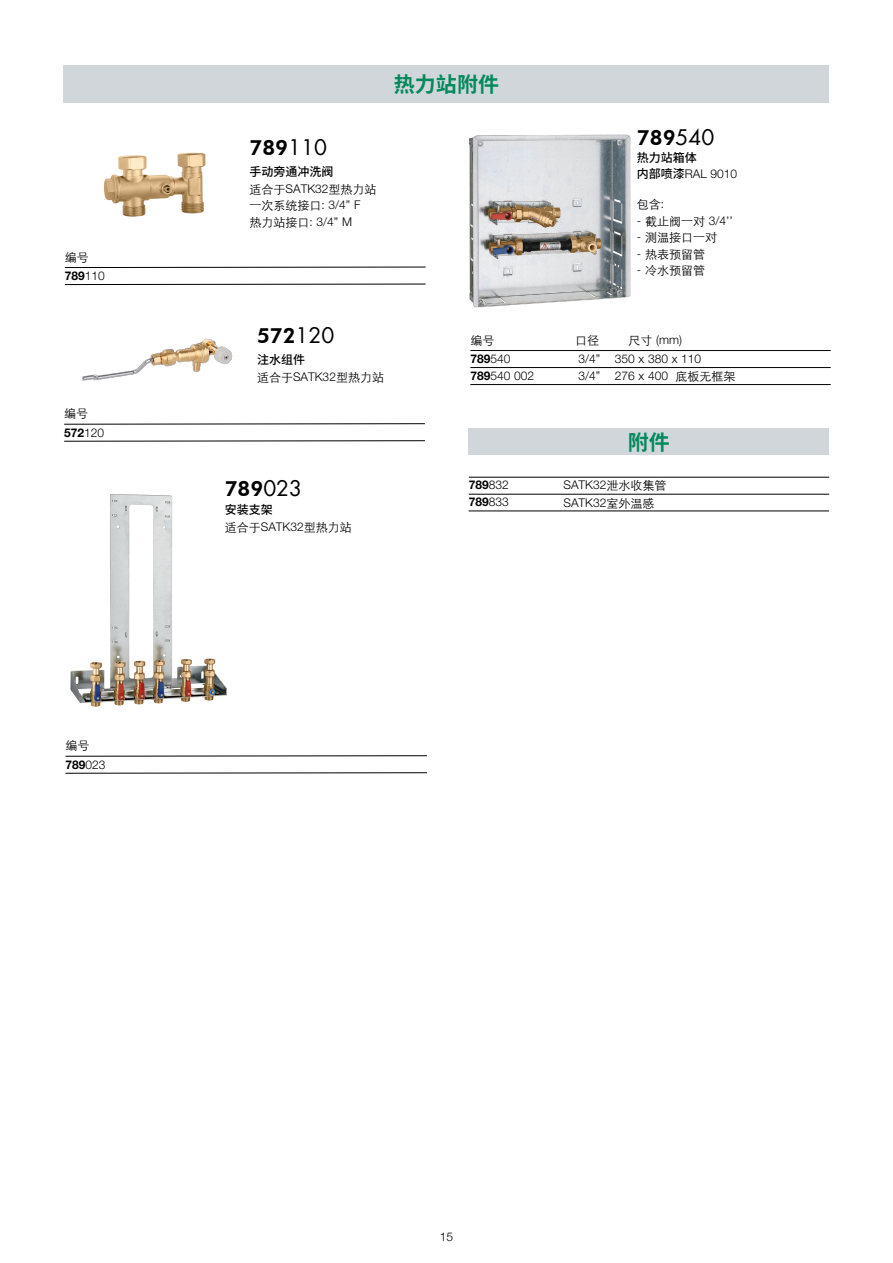
<style>
.page{position:relative;width:893px;height:1263px;background:#fff}
.page>*{position:absolute;margin:0;border:0;box-sizing:border-box;transform-origin:0 0}
.t1{font:800 21px "Futura BT";color:#000}
.t2{font:700 21px "Source Han Sans CN";color:#008a5b}
.t3{font:300 12px/17px "Helvetica Neue LT Std";color:#000}
.t4{font:12px/16.5px "ST Xihei";color:#000}
.t5{font:700 12px/17px "Helvetica Neue LT Std";color:#000}
.t6{font:500 12px "Source Han Sans CN";letter-spacing:-.005em;color:#000}
.s1{font-weight:300}
.s2{font-family:"Futura LT";font-weight:400}
.s3{font-family:"Helvetica Neue LT Std";font-weight:300}
.s4{font-family:"ST Xihei";font-weight:400}
.s5{font-family:"Source Han Sans CN";font-weight:500}
.s6{font-weight:700}
</style>
<div class="page">
<div style="left:64px;top:65px;width:765px;height:37px;background:#d1d6db"></div>
<svg style="left:64px;top:267px;width:362px;height:1px"></svg>
<svg style="left:64px;top:284px;width:362px;height:1px"></svg>
<img style="left:104px;top:152px;width:102px;height:65px">
<svg style="left:64px;top:423px;width:361px;height:2px"></svg>
<svg style="left:64px;top:440px;width:361px;height:2px"></svg>
<img style="left:82px;top:338px;width:151px;height:43px">
<svg style="left:65px;top:755px;width:362px;height:2px"></svg>
<svg style="left:65px;top:772px;width:362px;height:2px"></svg>
<img style="left:70px;top:494px;width:157px;height:213px">
<hr style="left:470px;top:350px;width:361px;height:1px;background:#000">
<hr style="left:470px;top:367px;width:361px;height:1px;background:#000">
<hr style="left:470px;top:384px;width:361px;height:1px;background:#000">
<img style="left:469px;top:134px;width:162px;height:174px">
<div style="left:468px;top:428px;width:361px;height:27px;background:#d1d6db"></div>
<hr style="left:469px;top:477px;width:360px;height:1px;background:#000">
<hr style="left:469px;top:494px;width:360px;height:1px;background:#000">
<hr style="left:469px;top:511px;width:360px;height:1px;background:#000">
<p class="t4" style="left:65px;top:248px;width:26px">编号</p>
<p class="t5" style="left:65px;top:267px;width:42px">789<span class="s1">110</span></p>
<p class="t4" style="left:64px;top:405px;width:26px">编号</p>
<p class="t5" style="left:64px;top:424px;width:42px">572<span class="s1">120</span></p>
<p class="t4" style="left:66px;top:736px;width:26px">编号</p>
<p class="t5" style="left:66px;top:756px;width:42px">789<span class="s1">023</span></p>
<h1 class="t1" style="left:250px;top:135px;width:79px">789<span class="s2">110</span></h1>
<p class="t6" style="left:250px;top:165px;width:86px">手动旁通冲洗阀</p>
<p class="t4" style="left:250px;top:180px;width:128px">适合于<span class="s3">SATK32</span>型热力站一次系统接口<span class="s3">: 3/4” F</span></p>
<p class="t3" style="left:250px;top:213px;width:104px"><span class="s4">热力站接口</span>: 3/4” M</p>
<h1 class="t2" style="left:394px;top:72px;width:106px">热力站附件</h1>
<h1 class="t1" style="left:637px;top:125px;width:79px">789<span class="s2">540</span></h1>
<p class="t6" style="left:637px;top:151px;width:61px">热力站箱体</p>
<p class="t3" style="left:637px;top:165px;width:102px"><span class="s5">内部喷漆</span>RAL 9010</p>
<p class="t4" style="left:637px;top:196px;width:29px">包含<span class="s3">:</span></p>
<p class="t3" style="left:637px;top:212px;width:97px">- <span class="s4">截止阀一对</span> 3/4’’</p>
<p class="t4" style="left:637px;top:229px;width:82px"><span class="s3">-</span> 测温接口一对</p>
<p class="t4" style="left:637px;top:245px;width:70px"><span class="s3">-</span> 热表预留管</p>
<p class="t4" style="left:637px;top:262px;width:70px"><span class="s3">-</span> 冷水预留管</p>
<h1 class="t1" style="left:257px;top:323px;width:79px">572<span class="s2">120</span></h1>
<p class="t6" style="left:257px;top:353px;width:50px">注水组件</p>
<p class="t4" style="left:257px;top:368px;width:128px">适合于<span class="s3">SATK32</span>型热力站</p>
<h1 class="t1" style="left:225px;top:476px;width:79px">789<span class="s2">023</span></h1>
<p class="t6" style="left:225px;top:503px;width:50px">安装支架</p>
<p class="t4" style="left:225px;top:518px;width:128px">适合于<span class="s3">SATK32</span>型热力站</p>
<p class="t4" style="left:470px;top:331px;width:25px">编号</p>
<p class="t4" style="left:575px;top:331px;width:25px">口径</p>
<p class="t3" style="left:629px;top:331px;width:55px"><span class="s4">尺寸</span> (mm)</p>
<p class="t3" style="left:470px;top:350px;width:65px"><span class="s6">789</span>540<br><span class="s6">789</span>540 002</p>
<p class="t5" style="left:469px;top:476px;width:42px">789<span class="s1">832<br></span>789<span class="s1">833</span></p>
<p class="t3" style="left:578px;top:350px;width:23px">3/4”<br>3/4”</p>
<p class="t3" style="left:615px;top:350px;width:122px">350 x 380 x 110<br>276 x 400 <span class="s4">底板无框架</span></p>
<h1 class="t2" style="left:628px;top:430px;width:43px">附件</h1>
<p class="t3" style="left:563px;top:476px;width:104px;line-height:18px">SATK32<span class="s4">泄水收集管<br></span>SATK32<span class="s4">室外温感</span></p>
<p class="t3" style="left:440px;top:1228px;width:15px">15</p>
</div>
